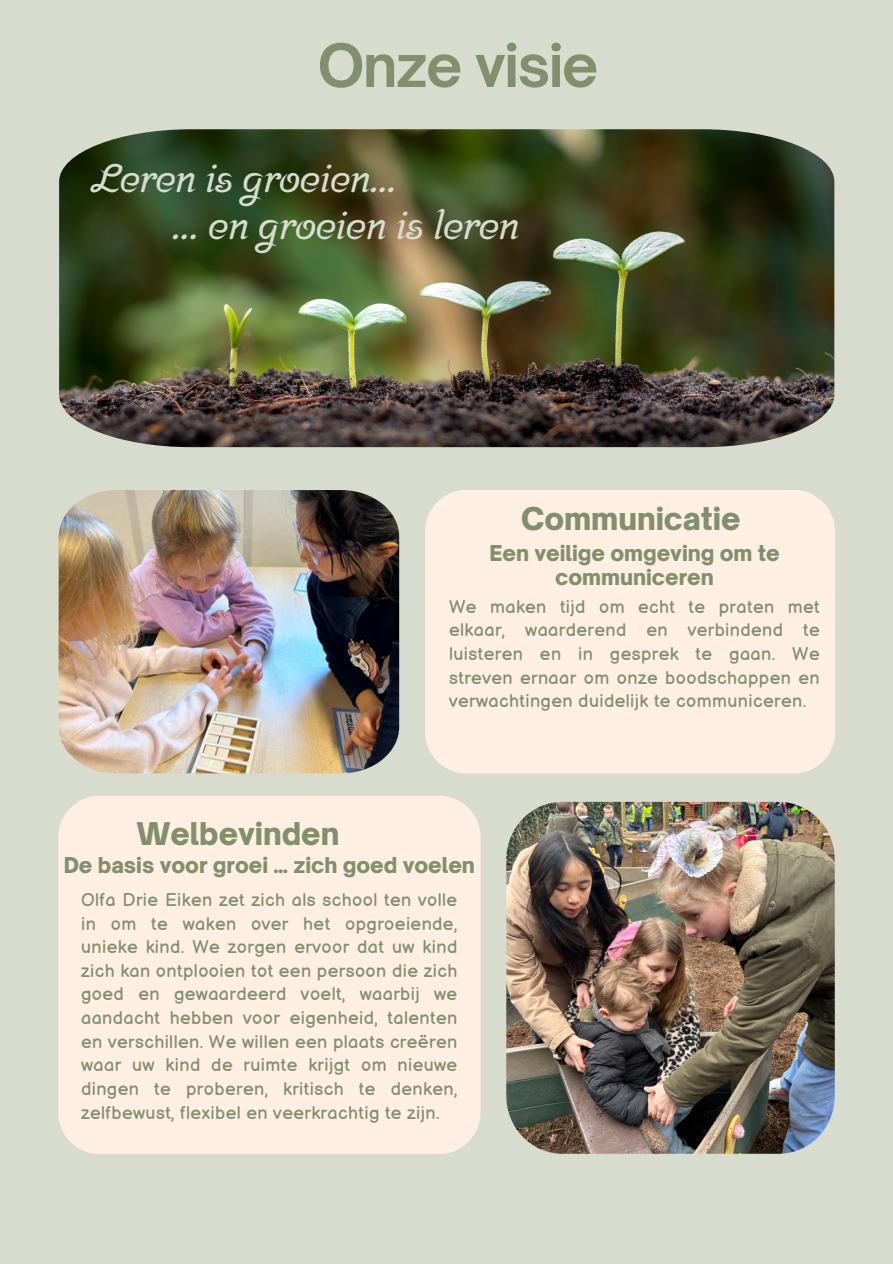
<style>
.page{position:relative;width:893px;height:1264px;background:#fff}
.page>*{position:absolute;margin:0;border:0;box-sizing:border-box;transform-origin:0 0}
.t1{font:700 57px "Open Sauce One";letter-spacing:-.025em;color:#818f6d}
.t2{font:700 39.75px "Srisakdi";letter-spacing:-.025em;color:#d7dcce}
.t3{font:900 30px "Open Sauce One";color:#818f6d}
.t4{font:900 21px/23.7px "Open Sauce One";color:#818f6d;text-align:center}
.t5{font:18px/23.7px "Balsamiq Sans";letter-spacing:.02em;color:#818f6d;text-align:justify}
</style>
<div class="page">
<div style="left:0;top:0;width:892px;height:1263px;background:#d7dcce"></div>
<img style="left:506px;top:801px;width:328px;height:352px;border-radius:57px">
<div style="left:58px;top:795px;width:422px;height:359px;background:#ffefe2"></div>
<div style="left:425px;top:490px;width:410px;height:283px;background:#ffefe2"></div>
<img style="left:59px;top:490px;width:340px;height:283px">
<img style="left:59px;top:129px;width:775px;height:318px">
<h4 class="t1" style="left:318px;top:30px;width:282px">Onze visie</h4>
<p class="t2" style="left:92px;top:154px;width:307px">Leren is groeien...</p>
<p class="t2" style="left:172px;top:201px;width:349px">... en groeien is leren</p>
<p class="t3" style="left:521px;top:500px;width:221px">Communicatie</p>
<h4 class="t4" style="left:489px;top:541px;width:292px">Een veilige omgeving om te communiceren</h4>
<h3 class="t5" style="left:449px;top:595px;width:372px">We maken tijd om echt te praten met elkaar, waarderend en verbindend te luisteren en in gesprek te gaan. We streven ernaar om onze boodschappen en verwachtingen duidelijk te communiceren.</h3>
<h2 class="t3" style="left:136px;top:815px;width:204px">Welbevinden</h2>
<p class="t4" style="left:64px;top:853px;width:412px">De basis voor groei … zich goed voelen</p>
<h3 class="t5" style="left:81px;top:888px;width:378px">Olfa Drie Eiken zet zich als school ten volle in om te waken over het opgroeiende, unieke kind. We zorgen ervoor dat uw kind zich kan ontplooien tot een persoon die zich goed en gewaardeerd voelt, waarbij we aandacht hebben voor eigenheid, talenten en verschillen. We willen een plaats creëren waar uw kind de ruimte krijgt om nieuwe dingen te proberen, kritisch te denken, zelfbewust, flexibel en veerkrachtig te zijn.</h3>
</div>
